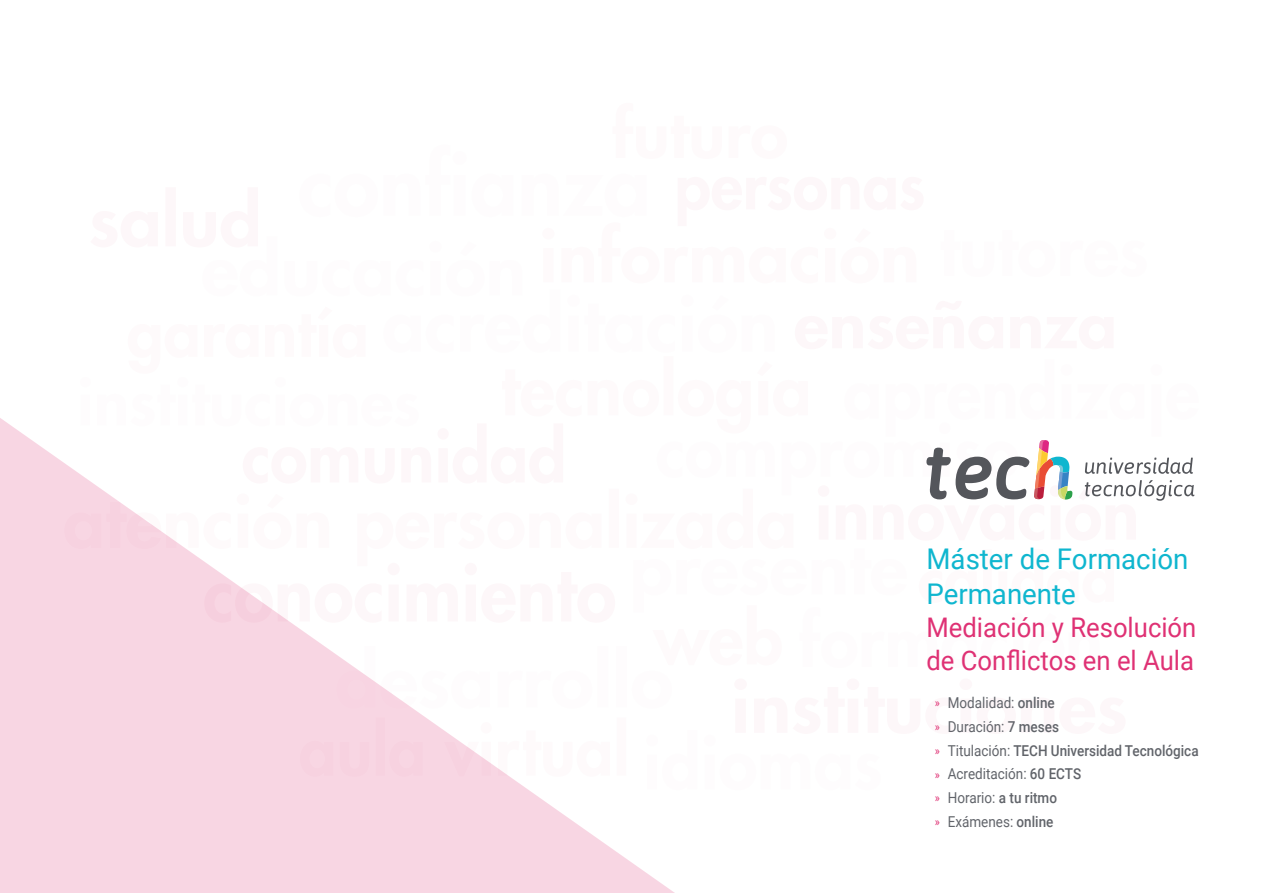
<style>
.page{position:relative;width:1263px;height:893px;background:#fff}
.page>*{position:absolute;margin:0;border:0;box-sizing:border-box;transform-origin:0 0}
.t1{font:28.5px/34.2px "Roboto";color:#0fb6cf}
.t2{font:27px/33px "Roboto";color:#df3174;scale:.95 1}
.t3{font:15px/23.7px "Roboto";color:#61646a;scale:.9 1}
.s1{font-size:12px;color:#df3174}
.s2{font-weight:500}
</style>
<div class="page">
<svg style="left:0;top:418px;width:675px;height:475px;background:#f8d9e5"></svg>
<svg style="left:64px;top:418px;width:1131px;height:372px"></svg>
<h1 class="t1" style="left:926px;top:541px;width:263px">Máster de Formación<br>Permanente</h1>
<h2 class="t2" style="left:926px;top:610px;width:286px">Mediación y Resolución de Conflictos en el Aula</h2>
<p class="t3" style="left:935px;top:690px;width:294px"><span class="s1">»</span> Modalidad: <span class="s2">online<br></span><span class="s1">»</span> Duración: <span class="s2">7 meses<br></span><span class="s1">»</span> Titulación: <span class="s2">TECH Universidad Tecnológica </span><span class="s1">»</span> Acreditación: <span class="s2">60 ECTS<br></span><span class="s1">»</span> Horario: <span class="s2">a tu ritmo<br></span><span class="s1">»</span> Exámenes: <span class="s2">online</span></p>
</div>
